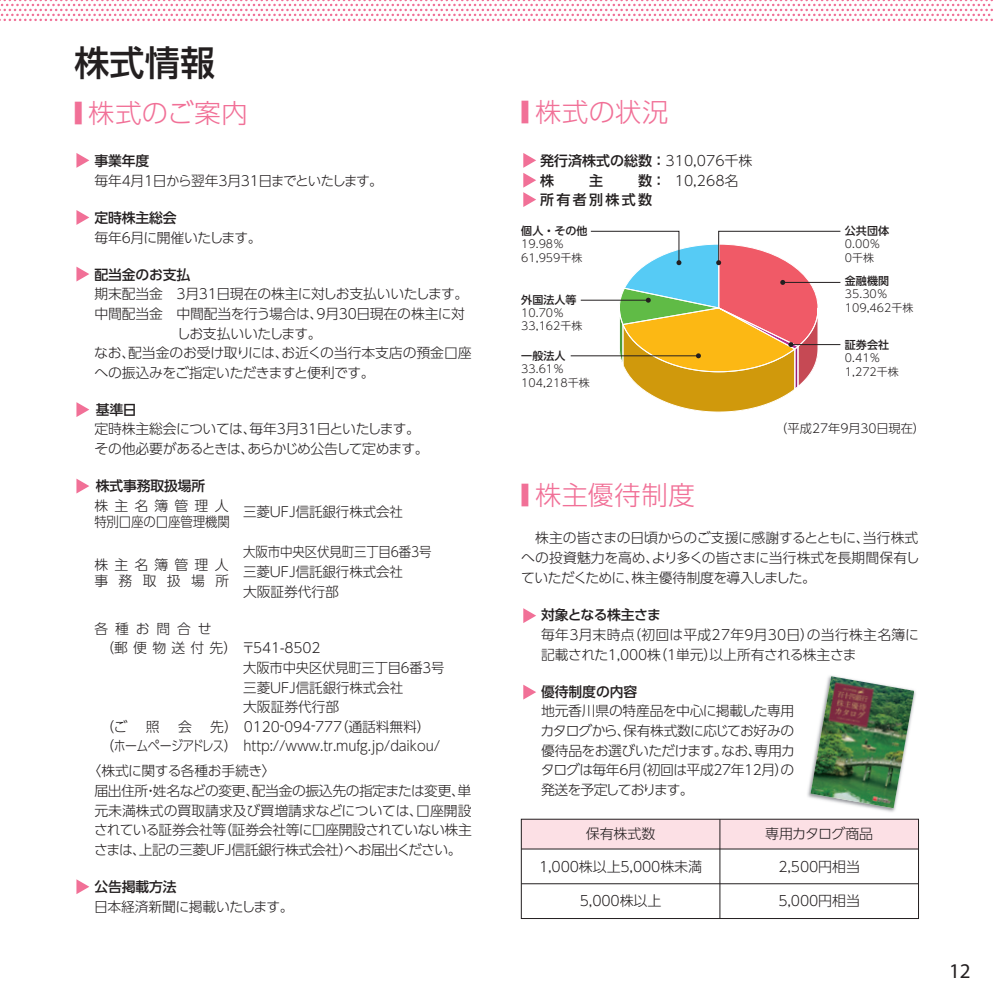
<style>
.page{position:relative;width:993px;height:993px;background:#fff}
.page>*{position:absolute;margin:0;border:0;box-sizing:border-box;transform-origin:0 0}
.t1{font:500 35px "UD Shin Go Pro";color:#231f20}
.t2{font:300 26.25px "UD Shin Go Pro";letter-spacing:.025em;color:#f17097;scale:.3 1}
.t3{font:21px "Myriad Pro";color:#231f20}
.t4{font:300 14px "UD Shin Go Pro";letter-spacing:-.01em;color:#231f20}
.t5{font:500 14px/19.2px "UD Shin Go Pro";letter-spacing:.005em;color:#231f20}
.t6{font:500 14px/19.2px "UD Shin Go Pro";letter-spacing:.165em;color:#231f20}
.t7{font:300 14px "UD Shin Go Pro";letter-spacing:-.055em;color:#231f20}
.t8{font:300 13.83px/19.6px "UD Shin Go Pro";letter-spacing:-.01em;color:#231f20}
.t9{font:300 13.83px/19.6px "UD Shin Go Pro";letter-spacing:-.03em;color:#231f20}
.t10{font:500 13.83px "UD Shin Go Pro";letter-spacing:-.01em;color:#231f20}
.t11{font:300 13.83px/19.6px "UD Shin Go Pro";letter-spacing:-.01em;color:#231f20;scale:.9 1}
.t12{font:13.83px "Ntoday Std Light KS";letter-spacing:-.12em;color:#231f20}
.t13{font:300 13.83px "UD Shin Go Pro";letter-spacing:.185em;color:#231f20}
.t14{font:300 13.83px "UD Shin Go Pro";letter-spacing:-.01em;color:#231f20;scale:.96 1}
.t15{font:300 13.83px/16.1px "UD Shin Go Pro";letter-spacing:.45em;color:#231f20}
.t16{font:500 13.83px "UD Shin Go Pro";letter-spacing:-.04em;color:#231f20}
.t17{font:300 12.25px "UD Shin Go Pro";color:#231f20}
.t18{font:300 11.03px/13.3px "UD Shin Go Pro";color:#231f20}
.t19{font:500 11.03px "UD Shin Go Pro";color:#231f20}
.s1{font-family:"UD Shin Go Pro";font-weight:300}
.s2{font-family:"UD Shin Go NT Pro";font-weight:300}
.s3{font-weight:300}
</style>
<div class="page">
<div style="left:521px;top:819px;width:397px;height:29px;background:#fce0e5"></div>
<svg style="left:0;top:0;width:992px;height:21px"></svg>
<hr style="left:570px;top:355px;width:128px;height:1px;background:#231f20">
<hr style="left:580px;top:299px;width:68px;height:1px;background:#231f20">
<svg style="left:589px;top:230px;width:252px;height:182px"></svg>
<svg style="left:76px;top:153px;width:13px;height:15px"></svg>
<svg style="left:523px;top:153px;width:13px;height:54px"></svg>
<svg style="left:523px;top:608px;width:13px;height:15px"></svg>
<svg style="left:523px;top:684px;width:13px;height:15px"></svg>
<svg style="left:76px;top:210px;width:13px;height:15px"></svg>
<svg style="left:76px;top:266px;width:13px;height:15px"></svg>
<svg style="left:76px;top:402px;width:13px;height:15px"></svg>
<svg style="left:76px;top:478px;width:13px;height:15px"></svg>
<svg style="left:76px;top:879px;width:13px;height:14px"></svg>
<div style="left:521px;top:818px;width:397px;height:100px;border:1px solid #231f20"></div>
<hr style="left:719px;top:819px;width:1px;height:99px;background:#231f20">
<hr style="left:521px;top:883px;width:397px;height:1px;background:#231f20">
<hr style="left:521px;top:848px;width:397px;height:1px;background:#231f20">
<img style="left:807px;top:675px;width:109px;height:137px">
<img style="left:810px;top:676px;width:104px;height:132px">
<h1 class="t1" style="left:74px;top:34px;width:142px">株式情報</h1>
<h2 class="t2" style="left:74px;top:91px;width:578px">■ 株式のご案内</h2>
<h2 class="t2" style="left:521px;top:91px;width:492px">■ 株式の状況</h2>
<p class="t10" style="left:94px;top:150px;width:56px">事業年度</p>
<p class="t12" style="left:94px;top:170px;width:290px"><span class="s1">毎年</span><span class="s2">4</span><span class="s1">月</span><span class="s2">1</span><span class="s1">日</span>から<span class="s1">翌年</span><span class="s2">3</span><span class="s1">月</span><span class="s2">31</span><span class="s1">日</span>までといたします<span class="s1">。</span></p>
<p class="t10" style="left:94px;top:206px;width:84px">定時株主総会</p>
<p class="t9" style="left:94px;top:227px;width:169px">毎年6月に開催いたします。</p>
<p class="t10" style="left:94px;top:263px;width:97px">配当金のお支払</p>
<p class="t8" style="left:94px;top:283px;width:375px">期末配当金　3月31日現在の株主に対しお支払いいたします。</p>
<p class="t8" style="left:94px;top:303px;width:372px">中間配当金　中間配当を行う場合は、9月30日現在の株主に対</p>
<p class="t9" style="left:177px;top:323px;width:146px">しお支払いいたします。</p>
<p class="t8" style="left:94px;top:342px;width:379px">なお、配当金のお受け取りには、お近くの当行本支店の預金口座</p>
<p class="t9" style="left:94px;top:362px;width:282px">への振込みをご指定いただきますと便利です。</p>
<p class="t10" style="left:96px;top:398px;width:43px">基準日</p>
<p class="t9" style="left:94px;top:419px;width:336px">定時株主総会については、毎年3月31日といたします。その他必要があるときは、あらかじめ公告して定めます。</p>
<p class="t10" style="left:96px;top:474px;width:111px">株式事務取扱場所</p>
<p class="t8" style="left:94px;top:497px;width:137px;line-height:16.1px">株主名簿管理人特別口座の口座管理機関</p>
<p class="t15" style="left:94px;top:555px;width:136px">株主名簿管理人事務取扱場所</p>
<p class="t8" style="left:94px;top:618px;width:119px">各種お問合せ</p>
<p class="t13" style="left:94px;top:636px;width:227px">　（郵便物送付先） 〒541-8502</p>
<p class="t14" style="left:243px;top:656px;width:211px">大阪市中央区伏見町三丁目6番3号</p>
<p class="t8" style="left:243px;top:676px;width:161px">三菱UFJ信託銀行株式会社</p>
<p class="t8" style="left:243px;top:696px;width:97px">大阪証券代行部</p>
<p class="t8" style="left:94px;top:716px;width:35px">　（ご</p>
<p class="t8" style="left:146px;top:716px;width:15px">照</p>
<p class="t8" style="left:178px;top:716px;width:15px">会</p>
<p class="t8" style="left:243px;top:501px;width:161px">三菱UFJ信託銀行株式会社</p>
<p class="t11" style="left:243px;top:541px;width:211px">大阪市中央区伏見町三丁目6番3号三菱UFJ信託銀行株式会社<br>大阪証券代行部</p>
<p class="t8" style="left:94px;top:716px;width:347px;text-indent:116px">先）　0120-094-777（通話料無料）　（ホームページアドレス）　http://www.tr.mufg.jp/daikou/</p>
<p class="t9" style="left:94px;top:760px;width:379px;text-indent:-6px">〈株式に関する各種お手続き〉<br>届出住所・姓名などの変更、配当金の振込先の指定または変更、単元未満株式の買取請求及び買増請求などについては、口座開設されている証券会社等（証券会社等に口座開設されていない株主さまは、上記の三菱UFJ信託銀行株式会社）へお届出ください。</p>
<p class="t10" style="left:94px;top:875px;width:84px">公告掲載方法</p>
<p class="t9" style="left:94px;top:895px;width:201px">日本経済新聞に掲載いたします。</p>
<p class="t5" style="left:540px;top:151px;width:214px">発行済株式の総数 ：<span class="s3">310,076千株</span>株</p>
<p class="t5" style="left:589px;top:170px;width:15px">主</p>
<p class="t6" style="left:540px;top:170px;width:200px;text-indent:98px">数 ： <span class="s3">10,268名</span>所有者別株式数</p>
<p class="t19" style="left:521px;top:222px;width:68px">個人・その他</p>
<p class="t18" style="left:521px;top:237px;width:63px">19.98％<br>61,959千株</p>
<p class="t19" style="left:521px;top:290px;width:57px">外国法人等</p>
<p class="t18" style="left:521px;top:306px;width:63px">10.70％<br>33,162千株</p>
<p class="t19" style="left:521px;top:346px;width:46px">一般法人</p>
<p class="t18" style="left:521px;top:362px;width:70px">33.61％<br>104,218千株</p>
<h2 class="t2" style="left:521px;top:473px;width:579px">■ 株主優待制度</h2>
<p class="t19" style="left:844px;top:222px;width:46px">公共団体</p>
<p class="t18" style="left:844px;top:237px;width:37px">0.00％<br>0千株</p>
<p class="t19" style="left:844px;top:272px;width:46px">金融機関</p>
<p class="t18" style="left:844px;top:287px;width:70px">35.30％<br>109,462千株</p>
<p class="t19" style="left:844px;top:336px;width:46px">証券会社</p>
<p class="t18" style="left:844px;top:351px;width:55px">0.41％<br>1,272千株</p>
<p class="t17" style="left:775px;top:418px;width:151px">（平成27年9月30日現在）</p>
<p class="t8" style="left:521px;top:527px;width:400px;text-align:justify;text-indent:14px">株主の皆さまの日頃からのご支援に感謝するとともに、当行株式への投資魅力を高め、より多くの皆さまに当行株式を長期間保有していただくために、株主優待制度を導入しました。</p>
<p class="t16" style="left:541px;top:603px;width:121px">対象となる株主さま</p>
<p class="t8" style="left:541px;top:624px;width:379px">毎年3月末時点（初回は平成27年9月30日）の当行株主名簿に記載された1,000株（1単元）以上所有される株主さま</p>
<p class="t10" style="left:541px;top:680px;width:98px">優待制度の内容</p>
<p class="t8" style="left:540px;top:700px;width:256px;text-align:justify">地元香川県の特産品を中心に掲載した専用カタログから、保有株式数に応じてお好みの優待品をお選びいただけます。なお、専用カタログは毎年6月（初回は平成27年12月）の発送を予定しております。</p>
<p class="t4" style="left:585px;top:822px;width:71px">保有株式数</p>
<p class="t4" style="left:539px;top:854px;width:164px">1,000株以上5,000株未満</p>
<p class="t4" style="left:579px;top:889px;width:83px">5,000株以上</p>
<p class="t7" style="left:765px;top:822px;width:109px">専用カタログ商品</p>
<p class="t4" style="left:778px;top:854px;width:83px">2,500円相当</p>
<p class="t4" style="left:778px;top:889px;width:83px">5,000円相当</p>
<h3 class="t3" style="left:948px;top:957px;width:23px">12</h3>
</div>
